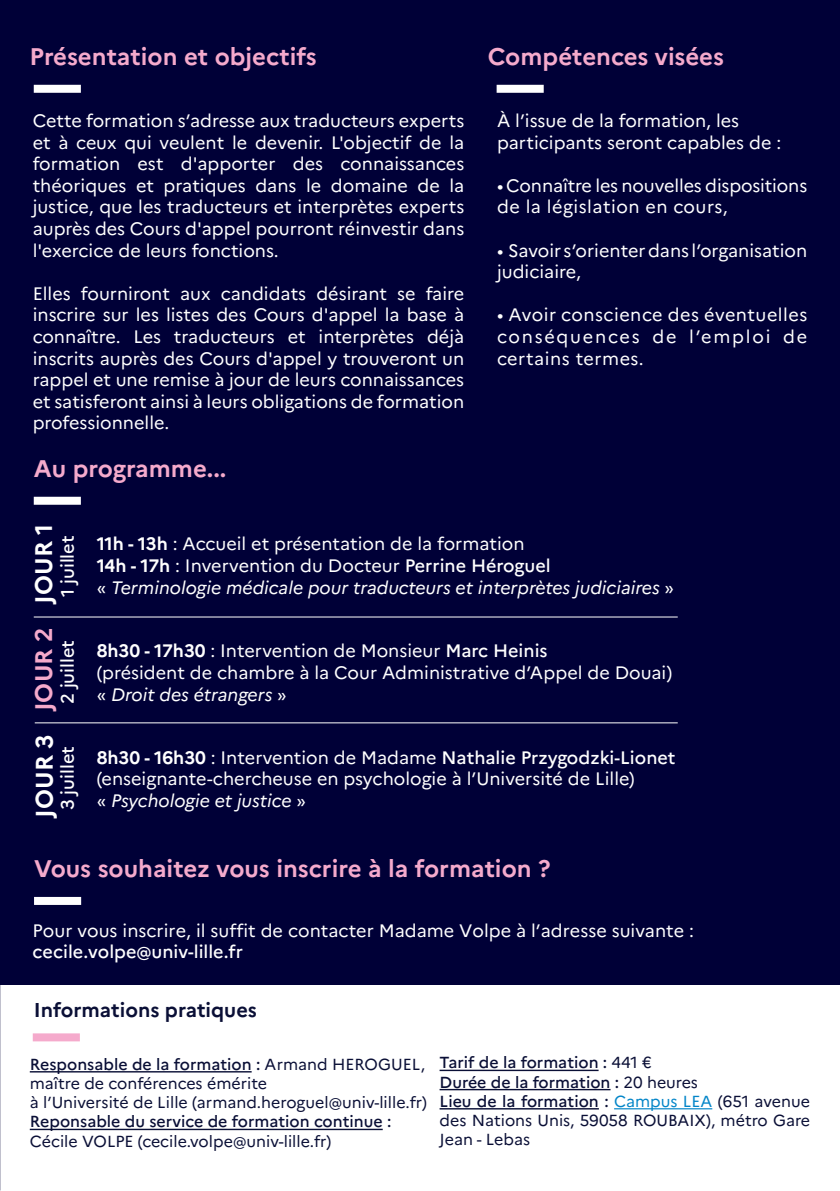
<style>
.page{position:relative;width:840px;height:1191px;background:#fff}
.page>*{position:absolute;margin:0;border:0;box-sizing:border-box;transform-origin:0 0}
.t1{font:700 24px "Marianne";color:#f5aacc}
.t2{font:700 24px "Marianne";letter-spacing:.005em;color:#fff}
.t3{font:700 20px "Marianne";color:#0a0f36}
.t4{font:18px/21.6px "Marianne";color:#fff;text-align:justify}
.t5{font:italic 18px "Marianne";color:#fff}
.t6{font:500 18px "Marianne";color:#fff}
.t7{font:16px/19.2px "Marianne";color:#0a0f36}
.t8{font:500 16px/19.2px "Marianne";color:#0a0f36}
.s1{font-weight:700}
.s2{font-weight:500}
.s3{font-style:normal}
.s4{font-weight:400}
.s5{color:#0385c8}
</style>
<div class="page">
<div style="left:0;top:0;width:839px;height:985px;background:#000037"></div>
<div style="left:34px;top:85px;width:47px;height:8px;background:#fff"></div>
<div style="left:496px;top:85px;width:47px;height:8px;background:#fff"></div>
<div style="left:34px;top:497px;width:47px;height:8px;background:#fff"></div>
<div style="left:33px;top:1033px;width:47px;height:8px;background:#f5aacc"></div>
<div style="left:34px;top:897px;width:47px;height:8px;background:#fff"></div>
<hr style="left:35px;top:722px;width:642px;height:1px;background:#fff">
<hr style="left:34px;top:616px;width:643px;height:1px;background:#fff">
<hr style="left:30px;top:1071px;width:221px;height:1px;background:#0a0f36">
<hr style="left:30px;top:1128px;width:352px;height:2px;background:#0a0f36">
<hr style="left:439px;top:1069px;width:159px;height:2px;background:#0a0f36">
<hr style="left:439px;top:1088px;width:171px;height:2px;background:#0a0f36">
<hr style="left:439px;top:1108px;width:159px;height:1px;background:#0a0f36">
<hr style="left:613px;top:1108px;width:99px;height:1px;background:#0385c8">
<h1 class="t1" style="left:30px;top:38px;width:288px">Présentation et objectifs</h1>
<p class="t1" style="left:487px;top:38px;width:238px">Compétences visées</p>
<p class="t4" style="left:33px;top:108px;width:433px">Cette formation s’adresse aux traducteurs experts et à ceux qui veulent le devenir. L'objectif de la formation est d'apporter des connaissances théoriques et pratiques dans le domaine de la justice, que les traducteurs et interprètes experts auprès des Cours d'appel pourront réinvestir dans l'exercice de leurs fonctions.</p>
<p class="t4" style="left:33px;top:281px;width:433px">Elles fourniront aux candidats désirant se faire inscrire sur les listes des Cours d'appel la base à connaître. Les traducteurs et interprètes déjà inscrits auprès des Cours d'appel y trouveront un rappel et une remise à jour de leurs connaissances et satisferont ainsi à leurs obligations de formation professionnelle.</p>
<p class="t1" style="left:34px;top:449px;width:194px">Au programme...</p>
<p class="t4" style="left:496px;top:108px;width:243px">À l’issue de la formation, les</p>
<p class="t4" style="left:496px;top:130px;width:285px">participants seront capables de :</p>
<p class="t4" style="left:496px;top:173px;width:311px">• Connaître les nouvelles dispositions de la législation en cours,</p>
<p class="t4" style="left:496px;top:238px;width:311px">• Savoir s’orienter dans l’organisation judiciaire,</p>
<p class="t4" style="left:496px;top:303px;width:311px">• Avoir conscience des éventuelles conséquences de l’emploi de certains termes.</p>
<p class="t2" style="left:25px;top:603px;width:81px;rotate:-90deg">JOUR 1</p>
<p class="t6" style="left:53px;top:597px;width:63px;rotate:-90deg">1 juillet</p>
<p class="t1" style="left:25px;top:711px;width:85px;rotate:-90deg">JOUR 2</p>
<p class="t6" style="left:53px;top:704px;width:66px;rotate:-90deg">2 juillet</p>
<p class="t2" style="left:26px;top:817px;width:85px;rotate:-90deg">JOUR 3</p>
<p class="t6" style="left:53px;top:810px;width:66px;rotate:-90deg">3 juillet</p>
<p class="t4" style="left:97px;top:532px;width:429px"><span class="s1">11h - 13h</span> : Accueil et présentation de la formation</p>
<p class="t4" style="left:97px;top:553px;width:455px"><span class="s1">14h - 17h</span> : Invervention du Docteur <span class="s2">Perrine Héroguel</span></p>
<p class="t5" style="left:97px;top:573px;width:578px"><span class="s3">«</span> Terminologie médicale pour traducteurs et interprètes judiciaires <span class="s3">»</span></p>
<p class="t4" style="left:97px;top:638px;width:452px"><span class="s1">8h30 - 17h30</span> : Intervention de Monsieur <span class="s2">Marc Heinis</span></p>
<p class="t4" style="left:97px;top:660px;width:576px">(président de chambre à la Cour Administrative d’Appel de Douai)</p>
<p class="t5" style="left:97px;top:680px;width:191px"><span class="s3">«</span> Droit des étrangers <span class="s3">»</span></p>
<p class="t6" style="left:97px;top:743px;width:580px"><span class="s1">8h30 - 16h30</span> <span class="s4">: Intervention de Madame</span> Nathalie Przygodzki-Lionet</p>
<p class="t4" style="left:97px;top:766px;width:539px">(enseignante-chercheuse en psychologie à l’Université de Lille)</p>
<p class="t5" style="left:97px;top:786px;width:211px"><span class="s3">«</span> Psychologie et justice <span class="s3">»</span></p>
<p class="t1" style="left:34px;top:850px;width:517px">Vous souhaitez vous inscrire à la formation ?</p>
<p class="t4" style="left:33px;top:918px;width:662px">Pour vous inscrire, il suffit de contacter Madame Volpe à l’adresse suivante : <span class="s2">cecile.volpe@univ-lille.fr</span></p>
<p class="t3" style="left:34px;top:995px;width:224px">Informations pratiques</p>
<p class="t7" style="left:30px;top:1053px;width:396px"><span class="s2">Responsable de la formation :</span> Armand HEROGUEL, maître de conférences émérite</p>
<p class="t7" style="left:30px;top:1091px;width:398px">à l’Université de Lille (armand.heroguel@univ-lille.fr)</p>
<p class="t8" style="left:30px;top:1110px;width:363px">Reponsable du service de formation continue :<br><span class="s4">Cécile VOLPE (cecile.volpe@univ-lille.fr)</span></p>
<p class="t8" style="left:439px;top:1051px;width:214px">Tarif de la formation : <span class="s4">441 €</span></p>
<p class="t8" style="left:439px;top:1071px;width:260px">Durée de la formation : <span class="s4">20 heures</span></p>
<p class="t7" style="left:439px;top:1090px;width:372px;text-align:justify"><span class="s2">Lieu de la formation :</span> <span class="s5">Campus LEA</span> (651 avenue des Nations Unis, 59058 ROUBAIX), métro Gare Jean - Lebas</p>
</div>
